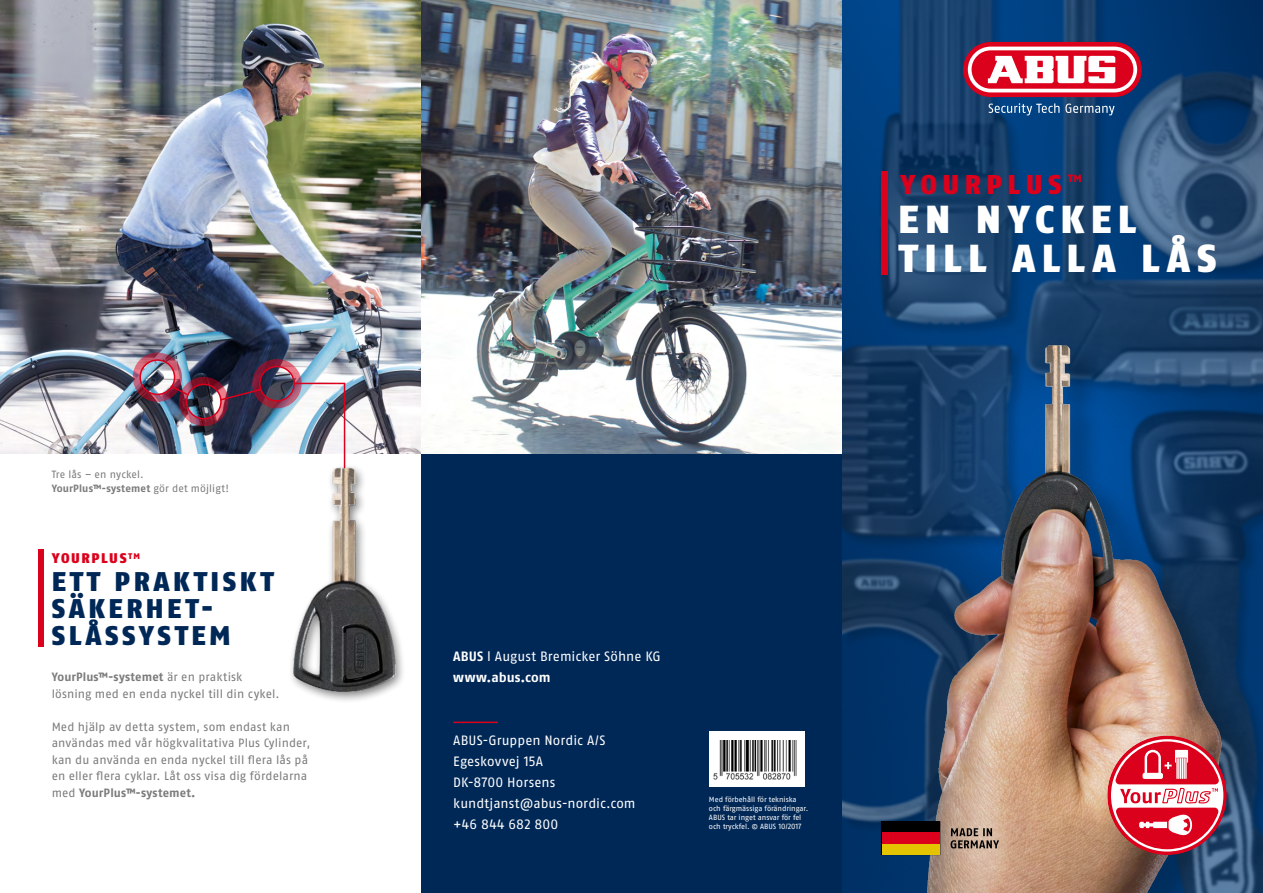
<style>
.page{position:relative;width:1263px;height:893px;background:#fff}
.page>*{position:absolute;margin:0;border:0;box-sizing:border-box;transform-origin:0 0}
.t1{font:900 39px/39px "ABUS Fago Pro";letter-spacing:.165em;color:#fff}
.t2{font:900 27.15px "ABUS Fago Pro";letter-spacing:.2em;color:#db001b}
.t3{font:900 27px/27px "ABUS Fago Pro";letter-spacing:.13em;color:#002857}
.t4{font:900 13.95px "ABUS Fago Pro";letter-spacing:.115em;color:#db001b}
.t5{font:13.5px/21px "ABUS Fago Pro";letter-spacing:.005em;color:#fff}
.t6{font:12px/16.5px "ABUS Fago Pro";letter-spacing:.01em;color:#7a7b7a}
.t7{font:10.5px/13.5px "ABUS Fago Pro";letter-spacing:.015em;color:#7a7b7a}
.t8{font:900 10.5px "ABUS Fago Pro";color:#db001b}
.t9{font:7.5px/9px "ABUS Fago Pro";letter-spacing:-.005em;color:#fff}
.s1{font-weight:700}
</style>
<div class="page">
<div style="left:421px;top:442px;width:421px;height:451px;background:#002857"></div>
<img style="left:421px;top:0;width:421px;height:454px">
<div style="left:38px;top:550px;width:6px;height:97px;background:#db001b"></div>
<img style="left:0;top:0;width:421px;height:454px">
<div style="left:139px;top:359px;width:36px;height:36px;border:2px solid #db001b;border-radius:50%"></div>
<div style="left:186px;top:384px;width:36px;height:35px;border:2px solid #db001b;border-radius:50%"></div>
<div style="left:259px;top:366px;width:36px;height:36px;border:2px solid #db001b;border-radius:50%"></div>
<div style="left:133px;top:353px;width:49px;height:49px;border:8px solid #db001b;border-radius:50%"></div>
<div style="left:179px;top:377px;width:49px;height:49px;border:8px solid #db001b;border-radius:50%"></div>
<div style="left:252px;top:359px;width:50px;height:49px;border:8px solid #db001b;border-radius:50%"></div>
<div style="left:842px;top:0;width:421px;height:893px;background:#000;opacity:.4"></div>
<img style="left:863px;top:235px;width:387px;height:487px">
<div style="left:932px;top:344px;width:324px;height:549px;background:#000;opacity:.2"></div>
<img style="left:913px;top:282px;width:320px;height:611px">
<div style="left:881px;top:171px;width:6px;height:104px;background:#db001b"></div>
<svg style="left:169px;top:384px;width:20px;height:13px"></svg>
<svg style="left:218px;top:388px;width:45px;height:14px"></svg>
<svg style="left:293px;top:382px;width:53px;height:81px"></svg>
<div style="left:288px;top:463px;width:118px;height:240px;background:#000;opacity:.5"></div>
<img style="left:294px;top:468px;width:101px;height:224px">
<svg style="left:963px;top:42px;width:179px;height:55px;background:#d9122b"></svg>
<svg style="left:968px;top:47px;width:169px;height:45px"></svg>
<svg style="left:989px;top:103px;width:125px;height:12px"></svg>
<hr style="left:453px;top:722px;width:45px;height:1px;background:#db001b">
<div style="left:882px;top:822px;width:57px;height:32px;background:#000"></div>
<div style="left:881px;top:821px;width:59px;height:34px;border:1px solid #000"></div>
<div style="left:882px;top:843px;width:57px;height:11px;background:#e4c400"></div>
<div style="left:882px;top:832px;width:57px;height:12px;background:#db001b"></div>
<svg style="left:950px;top:828px;width:49px;height:20px"></svg>
<svg style="left:1107px;top:736px;width:120px;height:119px"></svg>
<svg style="left:1111px;top:739px;width:112px;height:112px"></svg>
<div style="left:709px;top:731px;width:95px;height:56px;background:#fff"></div>
<img style="left:713px;top:740px;width:84px;height:40px">
<p class="t7" style="left:52px;top:468px;width:179px">Tre lås – en nyckel.<br><span class="s1">YourPlus™-systemet</span> gör det möjligt!</p>
<p class="t4" style="left:52px;top:550px;width:90px">YOURPLUS<sup>TM</sup></p>
<h3 class="t3" style="left:52px;top:568px;width:223px">ETT PRAKTISKT<br>SÄKERHET-<br>SLÅSSYSTEM</h3>
<p class="t6" style="left:52px;top:669px;width:229px"><span class="s1">YourPlus™-systemet</span> är en praktisk lösning med en enda nyckel till din cykel.</p>
<p class="t6" style="left:52px;top:718px;width:260px">Med hjälp av detta system, som endast kan användas med vår högkvalitativa Plus Cylinder, kan du använda en enda nyckel till flera lås på en eller flera cyklar. Låt oss visa dig fördelarna med <span class="s1">YourPlus™-systemet.</span></p>
<h2 class="t2" style="left:900px;top:168px;width:163px">YOURPLUS</h2>
<p class="t8" style="left:1068px;top:172px;width:15px">TM</p>
<h1 class="t1" style="left:898px;top:199px;width:320px">EN NYCKEL<br>TILL ALLA LÅS</h1>
<p class="t5" style="left:453px;top:645px;width:209px"><span class="s1">ABUS</span> l August Bremicker Söhne KG <span class="s1">www.abus.com</span></p>
<p class="t5" style="left:453px;top:729px;width:184px">ABUS-Gruppen Nordic A/S<br>Egeskovvej 15A<br>DK-8700 Horsens kundtjanst@abus-nordic.com +46 844 682 800</p>
<p class="t9" style="left:709px;top:794px;width:101px">Med förbehåll för tekniska och färgmässiga förändringar.<br>ABUS tar inget ansvar för fel och tryckfel. © ABUS 10/2017</p>
</div>
